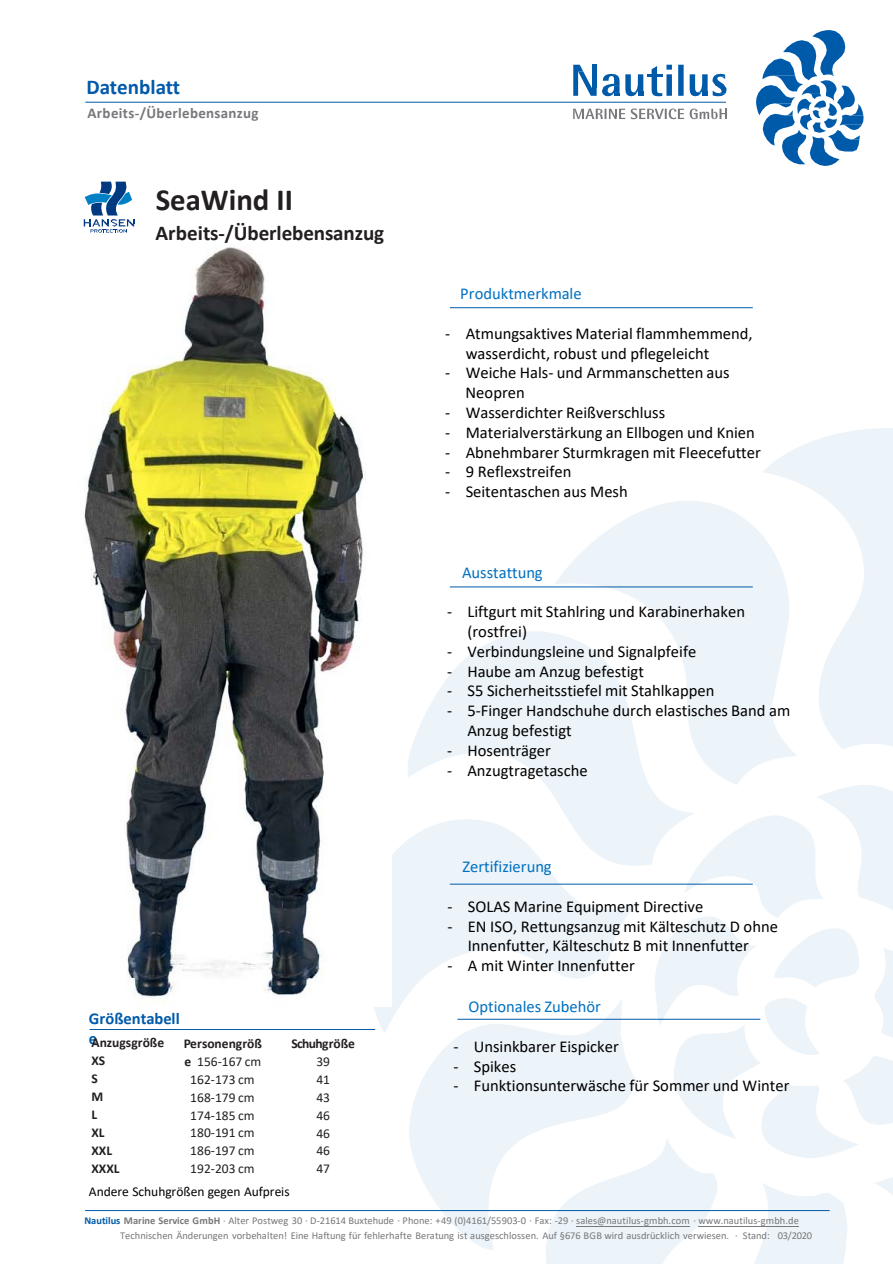
<style>
.page{position:relative;width:893px;height:1264px;background:#fff}
.page>*{position:absolute;margin:0;border:0;box-sizing:border-box;transform-origin:0 0}
.t1{font:700 30.75px "Calibri";color:#231f20}
.t2{font:700 21px "Calibri";letter-spacing:-.005em;color:#231f20}
.t3{font:700 21px "Calibri";color:#005aaa}
.t4{font:16.5px/19.8px "Calibri";color:#000}
.t5{font:16.5px "Calibri";color:#0070c0}
.t6{font:700 16.5px/19.8px "Calibri";letter-spacing:-.005em;color:#005aaa}
.t7{font:700 15px "Calibri";letter-spacing:.02em;color:#77787b}
.t8{font:13.5px "Calibri";color:#231f20}
.t9{font:700 13.5px/18px "Calibri";letter-spacing:-.005em;color:#231f20}
.t10{font:13.5px "Calibri";letter-spacing:-.005em;color:#000}
.t11{font:700 13.5px/18px "Calibri";letter-spacing:-.045em;color:#231f20;text-align:center}
.t12{font:10.5px/14.1px "Calibri";color:#77787b}
.s1{font-weight:400}
.s2{font-weight:700;color:#005aaa}
.s3{font-weight:700}
</style>
<div class="page">
<img style="left:361px;top:428px;width:531px;height:835px">
<hr style="left:85px;top:1209px;width:744px;height:1px;background:#005aaa">
<svg style="left:756px;top:30px;width:107px;height:136px"></svg>
<hr style="left:85px;top:102px;width:641px;height:1px;background:#005aaa">
<svg style="left:573px;top:65px;width:23px;height:31px"></svg>
<div style="left:591px;top:65px;width:5px;height:23px;background:#005aaa"></div>
<svg style="left:602px;top:74px;width:17px;height:22px"></svg>
<svg style="left:625px;top:74px;width:18px;height:22px"></svg>
<hr style="left:647px;top:74px;width:16px;height:3px;background:#005aaa">
<svg style="left:651px;top:65px;width:21px;height:31px"></svg>
<div style="left:678px;top:65px;width:5px;height:31px;background:#005aaa"></div>
<svg style="left:689px;top:74px;width:37px;height:22px"></svg>
<svg style="left:573px;top:108px;width:154px;height:11px"></svg>
<img style="left:83px;top:219px;width:309px;height:787px">
<hr style="left:576px;top:1225px;width:114px;height:1px;background:#77787b">
<hr style="left:698px;top:1225px;width:100px;height:1px;background:#77787b">
<svg style="left:84px;top:182px;width:50px;height:51px"></svg>
<hr style="left:457px;top:1018px;width:303px;height:1px;background:#005aaa">
<hr style="left:450px;top:586px;width:302px;height:1px;background:#005aaa">
<hr style="left:450px;top:883px;width:302px;height:1px;background:#005aaa">
<hr style="left:90px;top:1028px;width:285px;height:1px;background:#005aaa">
<hr style="left:450px;top:307px;width:302px;height:1px;background:#005aaa">
<p class="t3" style="left:86px;top:72px;width:95px">Datenblatt</p>
<p class="t7" style="left:87px;top:103px;width:173px">Arbeits-/Überlebensanzug</p>
<p class="t1" style="left:156px;top:178px;width:139px">SeaWind II</p>
<p class="t2" style="left:155px;top:218px;width:230px">Arbeits-/Überlebensanzug</p>
<p class="t6" style="left:89px;top:1008px;width:92px">Größentabell e</p>
<p class="t9" style="left:92px;top:1033px;width:74px">Anzugsgröße<br>XS</p>
<p class="t9" style="left:92px;top:1069px;width:8px">S</p>
<p class="t9" style="left:92px;top:1087px;width:13px">M</p>
<p class="t9" style="left:92px;top:1105px;width:7px">L</p>
<p class="t9" style="left:92px;top:1123px;width:15px">XL</p>
<p class="t9" style="left:92px;top:1141px;width:22px">XXL</p>
<p class="t9" style="left:92px;top:1159px;width:29px">XXXL</p>
<p class="t9" style="left:184px;top:1033px;width:80px">Personengröß e <span class="s1">156-167 cm</span></p>
<p class="t8" style="left:190px;top:1069px;width:66px">162-173 cm</p>
<p class="t8" style="left:190px;top:1087px;width:66px">168-179 cm</p>
<p class="t8" style="left:190px;top:1105px;width:66px">174-185 cm</p>
<p class="t8" style="left:190px;top:1123px;width:66px">180-191 cm</p>
<p class="t8" style="left:190px;top:1140px;width:66px">186-197 cm</p>
<p class="t8" style="left:190px;top:1158px;width:66px">192-203 cm</p>
<p class="t11" style="left:291px;top:1033px;width:65px">Schuhgröße<br><span class="s1">39</span></p>
<p class="t8" style="left:316px;top:1069px;width:15px">41</p>
<p class="t8" style="left:316px;top:1087px;width:15px">43</p>
<p class="t8" style="left:316px;top:1105px;width:15px">46</p>
<p class="t8" style="left:316px;top:1123px;width:15px">46</p>
<p class="t8" style="left:316px;top:1141px;width:15px">46</p>
<p class="t8" style="left:316px;top:1159px;width:15px">47</p>
<p class="t10" style="left:89px;top:1181px;width:202px">Andere Schuhgrößen gegen Aufpreis</p>
<p class="t5" style="left:460px;top:282px;width:123px">Produktmerkmale</p>
<p class="t4" style="left:465px;top:323px;width:288px;text-indent:-20px">- Atmungsaktives Material flammhemmend, wasserdicht, robust und pflegeleicht</p>
<p class="t4" style="left:465px;top:362px;width:265px;text-indent:-20px">- Weiche Hals- und Armmanschetten aus<br>Neopren</p>
<p class="t4" style="left:445px;top:402px;width:221px">- Wasserdichter Reißverschluss</p>
<p class="t4" style="left:445px;top:422px;width:311px">- Materialverstärkung an Ellbogen und Knien</p>
<p class="t4" style="left:445px;top:442px;width:317px">- Abnehmbarer Sturmkragen mit Fleecefutter</p>
<p class="t4" style="left:445px;top:461px;width:128px">- 9 Reflexstreifen</p>
<p class="t4" style="left:445px;top:481px;width:184px">- Seitentaschen aus Mesh</p>
<p class="t5" style="left:462px;top:560px;width:82px">Ausstattung</p>
<p class="t4" style="left:467px;top:601px;width:279px;text-indent:-20px">- Liftgurt mit Stahlring und Karabinerhaken (rostfrei)</p>
<p class="t4" style="left:447px;top:641px;width:251px">- Verbindungsleine und Signalpfeife</p>
<p class="t4" style="left:447px;top:660px;width:198px">- Haube am Anzug befestigt</p>
<p class="t4" style="left:447px;top:680px;width:269px">- S5 Sicherheitsstiefel mit Stahlkappen</p>
<p class="t4" style="left:467px;top:700px;width:324px;text-indent:-20px">- 5-Finger Handschuhe durch elastisches Band am<br>Anzug befestigt</p>
<p class="t4" style="left:447px;top:740px;width:105px">- Hosenträger</p>
<p class="t4" style="left:447px;top:759px;width:142px">- Anzugtragetasche</p>
<p class="t5" style="left:462px;top:855px;width:91px">Zertifizierung</p>
<p class="t4" style="left:447px;top:895px;width:257px">- SOLAS Marine Equipment Directive</p>
<p class="t4" style="left:447px;top:915px;width:332px;text-align:center">- EN ISO, Rettungsanzug mit Kälteschutz D ohne<br>Innenfutter, Kälteschutz B mit Innenfutter</p>
<p class="t4" style="left:447px;top:955px;width:189px">- A mit Winter Innenfutter</p>
<p class="t5" style="left:468px;top:994px;width:134px">Optionales Zubehör</p>
<p class="t4" style="left:453px;top:1035px;width:167px">- Unsinkbarer Eispicker</p>
<p class="t4" style="left:453px;top:1055px;width:64px">- Spikes</p>
<p class="t4" style="left:453px;top:1075px;width:337px">- Funktionsunterwäsche für Sommer und Winter</p>
<p class="t12" style="left:120px;top:1213px;width:693px;text-indent:-36px"><span class="s2">Nautilus</span> <span class="s3">Marine Service GmbH</span> · Alter Postweg 30 · D-21614 Buxtehude · Phone: +49 (0)4161/55903-0 · Fax: -29 · sales@nautilus-gmbh.com · www.nautilus-gmbh.de<br>Technischen Änderungen vorbehalten! Eine Haftung für fehlerhafte Beratung ist ausgeschlossen. Auf §676 BGB wird ausdrücklich verwiesen. · Stand: 03/2020</p>
</div>
